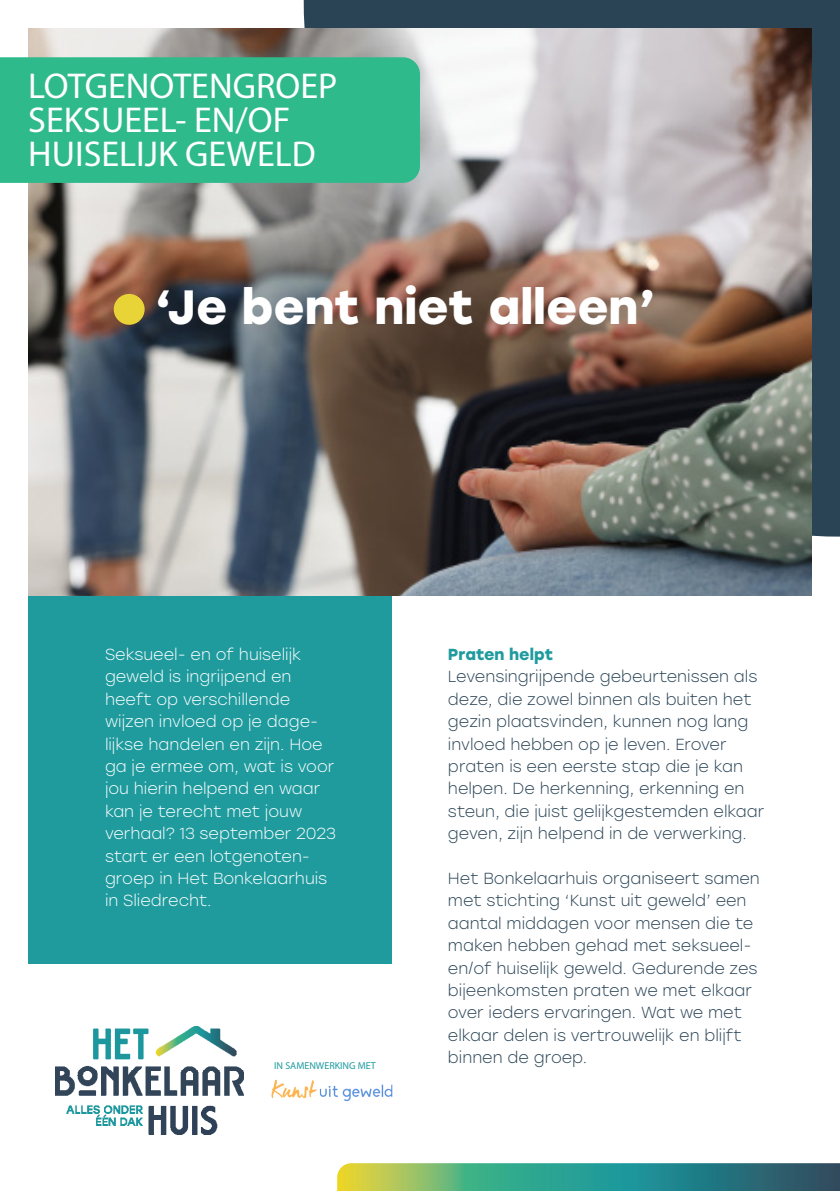
<style>
.page{position:relative;width:840px;height:1191px;background:#fff}
.page>*{position:absolute;margin:0;border:0;box-sizing:border-box;transform-origin:0 0}
.t1{font:700 48px "Stolzl";color:#fff}
.t2{font:36px/34px "Myriad Pro";color:#fff}
.t3{font:300 16px/22.4px "Stolzl";color:#2a4456}
.t4{font:300 16px/22.4px "Stolzl";color:#fff}
.t5{font:700 16px "Stolzl";color:#1f9b9e}
.t6{font:10px "Myriad Pro";color:#1f9b9e}
</style>
<div class="page">
<div style="left:28px;top:356px;width:364px;height:608px;background:#1f9b9e"></div>
<img style="left:55px;top:1026px;width:188px;height:108px">
<img style="left:337px;top:1163px;width:502px;height:28px">
<svg style="left:303px;top:0;width:536px;height:536px;background:#344a59"></svg>
<img style="left:28px;top:28px;width:783px;height:567px">
<div style="left:0;top:57px;width:420px;height:126px;background:#2fba8c"></div>
<div style="left:114px;top:294px;width:30px;height:31px;background:#e9d438;border-radius:50%"></div>
<img style="left:271px;top:1079px;width:122px;height:22px">
<p class="t2" style="left:28px;top:69px;width:310px">LOTGENOTENGROEP</p>
<p class="t2" style="left:28px;top:103px;width:289px">SEKSUEEL- EN/OF<br>HUISELIJK GEWELD</p>
<p class="t1" style="left:155px;top:272px;width:502px">‘Je bent niet alleen’</p>
<p class="t4" style="left:105px;top:642px;width:231px">Seksueel- en of huiselijk geweld is ingrijpend en heeft op verschillende wijzen invloed op je dage&shy;lijkse handelen en zijn. Hoe ga je ermee om, wat is voor jou hierin helpend en waar kan je terecht met jouw</p>
<p class="t4" style="left:105px;top:821px;width:232px">verhaal? 13 september 2023 start er een lotgenoten&shy;groep in Het Bonkelaarhuis in Sliedrecht.</p>
<p class="t6" style="left:274px;top:1059px;width:103px">IN SAMENWERKING MET</p>
<p class="t5" style="left:447px;top:642px;width:107px">Praten helpt</p>
<p class="t3" style="left:447px;top:665px;width:311px">Levensingrijpende gebeurtenissen als deze, die zowel binnen als buiten het gezin plaatsvinden, kunnen nog lang invloed hebben op je leven. Erover praten is een eerste stap die je kan</p>
<p class="t3" style="left:447px;top:777px;width:317px">helpen. De herkenning, erkenning en steun, die juist gelijkgestemden elkaar geven, zijn helpend in de verwerking.</p>
<p class="t3" style="left:447px;top:866px;width:313px">Het Bonkelaarhuis organiseert samen met stichting ‘Kunst uit geweld’ een aantal middagen voor mensen die te</p>
<p class="t3" style="left:447px;top:933px;width:305px">maken hebben gehad met seksueel-</p>
<p class="t3" style="left:447px;top:956px;width:311px">en/of huiselijk geweld. Gedurende zes</p>
<p class="t3" style="left:447px;top:978px;width:305px">bijeenkomsten praten we met elkaar over ieders ervaringen. Wat we met elkaar delen is vertrouwelijk en blijft binnen de groep.</p>
</div>
